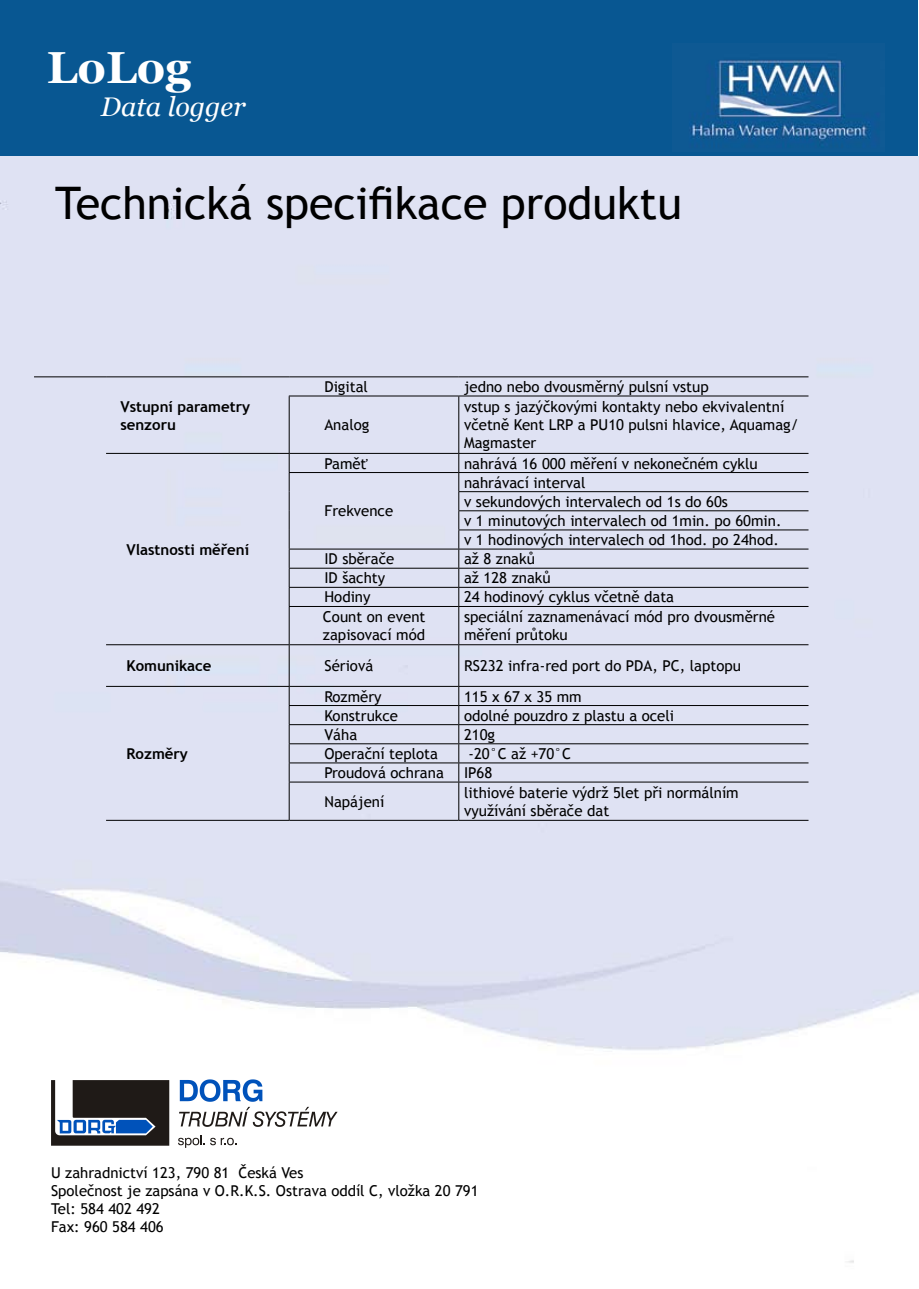
<style>
.page{position:relative;width:919px;height:1289px;background:#fff}
.page>*{position:absolute;margin:0;border:0;box-sizing:border-box;transform-origin:0 0}
.t1{font:44.85px "Trebuchet MS";color:#000}
.t2{font:700 44.85px "Georgia";color:#fff}
.t3{font:italic 26.85px "Georgia";color:#fff}
.t4{font:15px/18px "Trebuchet MS";color:#000}
.t5{font:700 15px/18px "Trebuchet MS";color:#000}
</style>
<div class="page">
<div style="left:1px;top:1px;width:917px;height:155px;background:#085792"></div>
<img style="left:0;top:156px;width:917px;height:1107px">
<hr style="left:289px;top:395px;width:170px;height:1px;background:#000">
<hr style="left:459px;top:395px;width:349px;height:1px;background:#000">
<hr style="left:34px;top:376px;width:72px;height:1px;background:#000">
<hr style="left:106px;top:376px;width:183px;height:1px;background:#000">
<hr style="left:289px;top:376px;width:170px;height:1px;background:#000">
<hr style="left:459px;top:376px;width:349px;height:1px;background:#000">
<hr style="left:289px;top:396px;width:1px;height:57px;background:#000">
<hr style="left:458px;top:396px;width:1px;height:57px;background:#000">
<hr style="left:106px;top:453px;width:183px;height:1px;background:#000">
<hr style="left:289px;top:453px;width:170px;height:1px;background:#000">
<hr style="left:459px;top:453px;width:349px;height:1px;background:#000">
<hr style="left:289px;top:472px;width:170px;height:1px;background:#000">
<hr style="left:459px;top:472px;width:349px;height:1px;background:#000">
<hr style="left:458px;top:491px;width:350px;height:1px;background:#000">
<hr style="left:458px;top:510px;width:350px;height:1px;background:#000">
<hr style="left:458px;top:529px;width:350px;height:1px;background:#000">
<hr style="left:289px;top:548px;width:170px;height:1px;background:#000">
<hr style="left:459px;top:548px;width:349px;height:1px;background:#000">
<hr style="left:289px;top:568px;width:170px;height:1px;background:#000">
<hr style="left:459px;top:568px;width:349px;height:1px;background:#000">
<hr style="left:289px;top:587px;width:170px;height:1px;background:#000">
<hr style="left:459px;top:587px;width:349px;height:1px;background:#000">
<svg style="left:289px;top:454px;width:1px;height:152px"></svg>
<svg style="left:458px;top:454px;width:1px;height:152px"></svg>
<hr style="left:289px;top:606px;width:170px;height:1px;background:#000">
<hr style="left:459px;top:606px;width:349px;height:1px;background:#000">
<hr style="left:289px;top:607px;width:1px;height:37px;background:#000">
<hr style="left:458px;top:607px;width:1px;height:37px;background:#000">
<hr style="left:106px;top:644px;width:183px;height:1px;background:#000">
<hr style="left:289px;top:644px;width:170px;height:1px;background:#000">
<hr style="left:459px;top:644px;width:349px;height:1px;background:#000">
<hr style="left:289px;top:645px;width:1px;height:41px;background:#000">
<hr style="left:458px;top:645px;width:1px;height:41px;background:#000">
<hr style="left:106px;top:686px;width:183px;height:1px;background:#000">
<hr style="left:289px;top:686px;width:170px;height:1px;background:#000">
<hr style="left:459px;top:686px;width:349px;height:1px;background:#000">
<hr style="left:289px;top:705px;width:170px;height:1px;background:#000">
<hr style="left:459px;top:705px;width:349px;height:1px;background:#000">
<hr style="left:289px;top:724px;width:170px;height:1px;background:#000">
<hr style="left:459px;top:724px;width:349px;height:1px;background:#000">
<hr style="left:289px;top:743px;width:170px;height:1px;background:#000">
<hr style="left:459px;top:743px;width:349px;height:1px;background:#000">
<hr style="left:289px;top:762px;width:170px;height:1px;background:#000">
<hr style="left:459px;top:762px;width:349px;height:1px;background:#000">
<svg style="left:289px;top:686px;width:1px;height:95px"></svg>
<svg style="left:458px;top:686px;width:1px;height:95px"></svg>
<hr style="left:289px;top:781px;width:170px;height:1px;background:#000">
<hr style="left:459px;top:781px;width:349px;height:1px;background:#000">
<hr style="left:289px;top:782px;width:1px;height:38px;background:#000">
<hr style="left:458px;top:782px;width:1px;height:38px;background:#000">
<hr style="left:106px;top:820px;width:183px;height:1px;background:#000">
<hr style="left:289px;top:820px;width:170px;height:1px;background:#000">
<hr style="left:459px;top:820px;width:349px;height:1px;background:#000">
<img style="left:689px;top:59px;width:191px;height:88px">
<svg style="left:51px;top:1080px;width:118px;height:65px;background:#464c55"></svg>
<svg style="left:179px;top:1079px;width:158px;height:47px"></svg>
<svg style="left:178px;top:1135px;width:59px;height:12px"></svg>
<h1 class="t2" style="left:47px;top:42px;width:146px">LoLog</h1>
<h2 class="t3" style="left:101px;top:91px;width:146px">Data logger</h2>
<h1 class="t1" style="left:55px;top:176px;width:628px">Technická specifikace produktu</h1>
<p class="t5" style="left:120px;top:397px;width:131px">Vstupní parametry senzoru</p>
<p class="t5" style="left:126px;top:540px;width:124px">Vlastnosti měření</p>
<p class="t4" style="left:324px;top:378px;width:45px">Digital</p>
<p class="t4" style="left:464px;top:378px;width:246px">jedno nebo dvousměrný pulsní vstup</p>
<p class="t4" style="left:324px;top:416px;width:46px">Analog</p>
<p class="t4" style="left:464px;top:398px;width:336px">vstup s jazýčkovými kontakty nebo ekvivalentní včetně Kent LRP a PU10 pulsni hlavice, Aquamag/<br>Magmaster</p>
<p class="t4" style="left:324px;top:454px;width:45px">Paměť</p>
<p class="t4" style="left:464px;top:454px;width:295px">nahrává 16 000 měření v nekonečném cyklu</p>
<p class="t4" style="left:324px;top:502px;width:70px">Frekvence</p>
<p class="t4" style="left:464px;top:473px;width:319px;line-height:19px">nahrávací interval<br>v sekundových intervalech od 1s do 60s<br>v 1 minutových intervalech od 1min. po 60min. v 1 hodinových intervalech od 1hod. po 24hod.</p>
<p class="t4" style="left:324px;top:550px;width:71px">ID sběrače</p>
<p class="t4" style="left:464px;top:550px;width:72px">až 8 znaků</p>
<p class="t4" style="left:324px;top:569px;width:62px">ID šachty</p>
<p class="t4" style="left:464px;top:569px;width:88px">až 128 znaků</p>
<p class="t4" style="left:324px;top:588px;width:48px">Hodiny</p>
<p class="t4" style="left:464px;top:588px;width:212px">24 hodinový cyklus včetně data</p>
<p class="t4" style="left:323px;top:608px;width:104px">Count on event zapisovací mód</p>
<p class="t4" style="left:464px;top:608px;width:312px">speciální zaznamenávací mód pro dvousměrné měření průtoku</p>
<p class="t5" style="left:126px;top:656px;width:86px">Komunikace</p>
<p class="t4" style="left:324px;top:657px;width:50px">Sériová</p>
<p class="t4" style="left:464px;top:657px;width:278px">RS232 infra-red port do PDA, PC, laptopu</p>
<p class="t5" style="left:126px;top:744px;width:63px">Rozměry</p>
<p class="t4" style="left:324px;top:687px;width:59px">Rozměry</p>
<p class="t4" style="left:464px;top:687px;width:119px">115 x 67 x 35 mm</p>
<p class="t4" style="left:324px;top:706px;width:75px">Konstrukce</p>
<p class="t4" style="left:464px;top:706px;width:212px">odolné pouzdro z plastu a oceli</p>
<p class="t4" style="left:324px;top:725px;width:34px">Váha</p>
<p class="t4" style="left:464px;top:725px;width:33px">210g</p>
<p class="t4" style="left:324px;top:744px;width:115px">Operační teplota</p>
<p class="t4" style="left:468px;top:744px;width:104px">-20°C až +70°C</p>
<p class="t4" style="left:324px;top:764px;width:121px">Proudová ochrana</p>
<p class="t4" style="left:464px;top:764px;width:30px">IP68</p>
<p class="t4" style="left:324px;top:792px;width:61px">Napájení</p>
<p class="t4" style="left:464px;top:783px;width:276px">lithiové baterie výdrž 5let při normálním využívání sběrače dat</p>
<p class="t4" style="left:51px;top:1163px;width:429px">U zahradnictví 123, 790 81 Česká Ves<br>Společnost je zapsána v O.R.K.S. Ostrava oddíl C, vložka 20 791<br>Tel: 584 402 492<br>Fax: 960 584 406</p>
</div>
